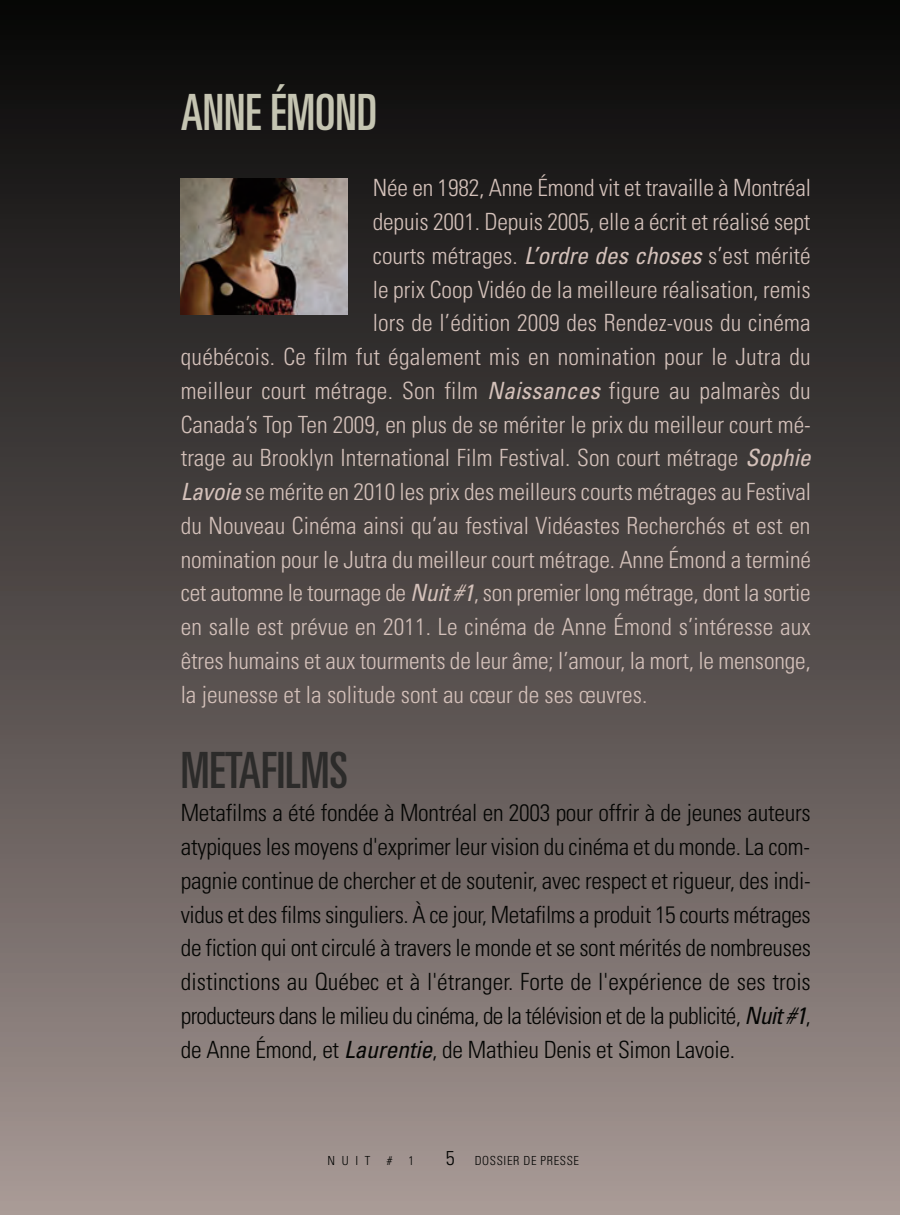
<style>
.page{position:relative;width:900px;height:1215px;background:#fff}
.page>*{position:absolute;margin:0;border:0;box-sizing:border-box;transform-origin:0 0}
.t1{font:ultra-condensed 50px "Univers";color:#2c2b2a}
.t2{font:ultra-condensed 50px "Univers";color:#c5c5b2}
.t3{font:300 condensed 23.75px "Univers";color:#d4c1ba}
.t4{font:300 condensed 23.75px/33.8px "Univers";letter-spacing:-.01em;color:#040503;text-align:justify}
.t5{font:300 condensed 12.5px "Univers";letter-spacing:.05em;color:#040503}
.s1{font-weight:400;font-style:italic}
.s2{font-size:20px}
</style>
<div class="page">
<div style="left:0;top:0;width:900px;height:1215px;background:linear-gradient(to bottom,#030404,#a39491)"></div>
<img style="left:180px;top:178px;width:168px;height:137px">
<h1 class="t2" style="left:181px;top:94px;width:198px">ANNE ÉMOND</h1>
<p class="t3" style="left:373px;top:179px;width:440px">Née en 1982, Anne Émond vit et travaille à Montréal</p>
<p class="t3" style="left:373px;top:213px;width:439px">depuis 2001. Depuis 2005, elle a écrit et réalisé sept</p>
<p class="t3" style="left:373px;top:247px;width:439px">courts métrages. <span class="s1">L’ordre des choses</span> s’est mérité</p>
<p class="t3" style="left:373px;top:280px;width:439px">le prix Coop Vidéo de la meilleure réalisation, remis</p>
<p class="t3" style="left:373px;top:314px;width:439px">lors de l’édition 2009 des Rendez-vous du cinéma</p>
<p class="t3" style="left:181px;top:348px;width:631px">québécois. Ce film fut également mis en nomination pour le Jutra du</p>
<p class="t3" style="left:181px;top:382px;width:631px">meilleur court métrage. Son film <span class="s1">Naissances</span> figure au palmarès du</p>
<p class="t3" style="left:181px;top:415px;width:632px">Canada’s Top Ten 2009, en plus de se mériter le prix du meilleur court mé-</p>
<p class="t3" style="left:181px;top:449px;width:631px">trage au Brooklyn International Film Festival. Son court métrage <span class="s1">Sophie</span></p>
<p class="t3" style="left:181px;top:483px;width:632px"><span class="s1">Lavoie</span> se mérite en 2010 les prix des meilleurs courts métrages au Festival</p>
<p class="t3" style="left:181px;top:517px;width:631px">du Nouveau Cinéma ainsi qu’au festival Vidéastes Recherchés et est en</p>
<p class="t3" style="left:181px;top:550px;width:632px">nomination pour le Jutra du meilleur court métrage. Anne Émond a terminé</p>
<p class="t3" style="left:181px;top:584px;width:631px">cet automne le tournage de <span class="s1">Nuit #1</span>, son premier long métrage, dont la sortie</p>
<p class="t3" style="left:181px;top:618px;width:631px">en salle est prévue en 2011. Le cinéma de Anne Émond s’intéresse aux</p>
<p class="t3" style="left:181px;top:652px;width:632px">êtres humains et aux tourments de leur âme; l’amour, la mort, le mensonge,</p>
<p class="t3" style="left:181px;top:685px;width:468px">la jeunesse et la solitude sont au cœur de ses œuvres.</p>
<h1 class="t1" style="left:181px;top:751px;width:169px">METAFILMS</h1>
<p class="t4" style="left:181px;top:798px;width:632px">Metafilms a été fondée à Montréal en 2003 pour offrir à de jeunes auteurs atypiques les moyens d'exprimer leur vision du cinéma et du monde. La com&shy;pagnie continue de chercher et de soutenir, avec respect et rigueur, des indi&shy;vidus et des films singuliers. À ce jour, Metafilms a produit 15 courts métrages de fiction qui ont circulé à travers le monde et se sont mérités de nombreuses distinctions au Québec et à l'étranger. Forte de l'expérience de ses trois producteurs dans le milieu du cinéma, de la télévision et de la publicité, <span class="s1">Nuit #1</span>, de Anne Émond, et <span class="s1">Laurentie</span>, de Mathieu Denis et Simon Lavoie.</p>
<p class="t5" style="left:327px;top:1156px;width:45px">NUIT</p>
<p class="t5" style="left:387px;top:1156px;width:7px">#</p>
<p class="t5" style="left:409px;top:1156px;width:7px">1</p>
<p class="t5" style="left:446px;top:1156px;width:135px"><span class="s2">5</span> DOSSIER DE PRESSE</p>
</div>
